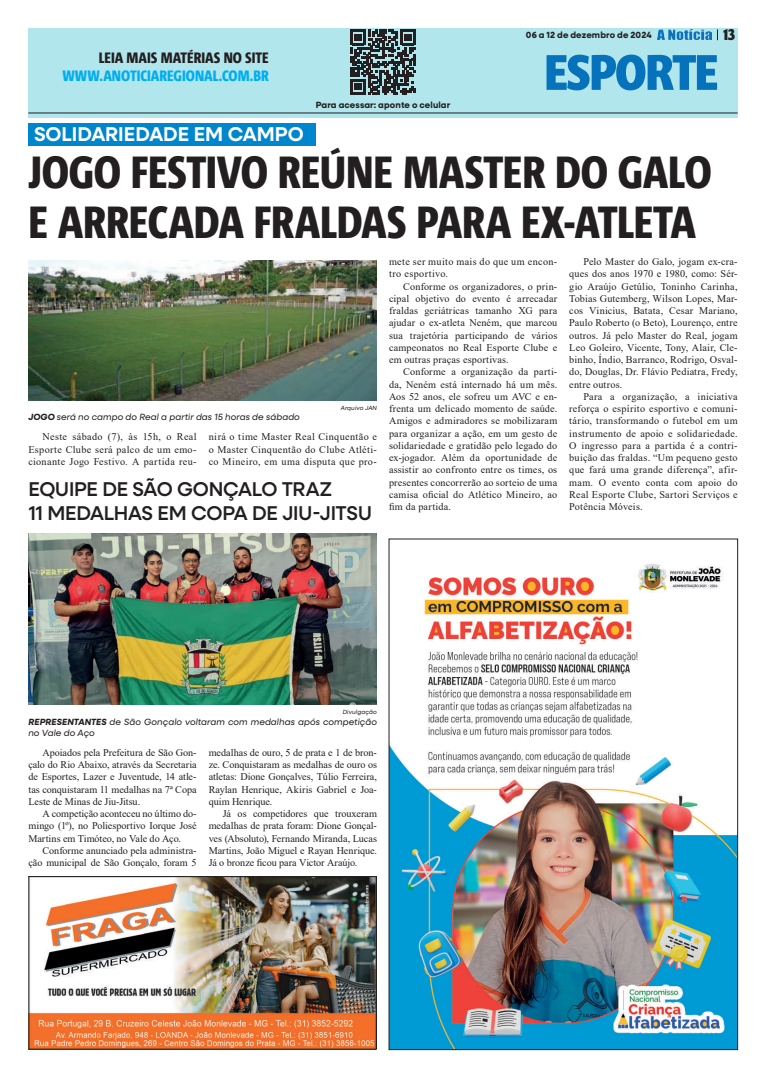
<style>
.page{position:relative;width:766px;height:1078px;background:#fff}
.page>*{position:absolute;margin:0;border:0;box-sizing:border-box;transform-origin:0 0}
.t1{font:700 51px "Prenton RP Cond";letter-spacing:-.01em;color:#0672bb}
.t2{font:800 45px/50px "Corpid Cd";letter-spacing:-.01em;color:#231f20}
.t3{font:500 20px/24px "Neulis Sans";letter-spacing:-.015em;color:#231f20}
.t4{font:600 20px "Neulis Sans";color:#fff}
.t5{font:700 16px "Prenton RP Cond";color:#231f20}
.t6{font:800 15px "Corpid Cd";color:#00aeef}
.t7{font:800 15px "Corpid Cd";color:#231f20}
.t8{font:10.2px/12.2px "Times New Roman";letter-spacing:.015em;color:#231f20;text-align:justify}
.t9{font:10.2px/12.2px "Times New Roman";letter-spacing:-.005em;color:#231f20;text-align:right}
.t10{font:10.2px/12.2px "Times New Roman";letter-spacing:.035em;color:#231f20}
.t11{font:italic 9px/10.8px "Neulis Sans";letter-spacing:.01em;color:#231f20}
.t12{font:700 9px "Neulis Sans";letter-spacing:.01em;color:#231f20}
.t13{font:italic 6px "Neulis Sans";letter-spacing:.02em;color:#231f20}
.s1{font-weight:700}
</style>
<div class="page">
<div style="left:28px;top:28px;width:709px;height:90px;background:#b1e6ed"></div>
<hr style="left:28px;top:112px;width:709px;height:1px;background:#231f20">
<img style="left:657px;top:30px;width:54px;height:9px">
<svg style="left:350px;top:30px;width:65px;height:65px"></svg>
<div style="left:28px;top:123px;width:287px;height:22px;background:#0086cc"></div>
<img style="left:28px;top:260px;width:349px;height:140px">
<img style="left:28px;top:533px;width:349px;height:171px">
<img style="left:390px;top:564px;width:346px;height:483px">
<img style="left:30px;top:877px;width:345px;height:170px">
<div style="left:28px;top:875px;width:349px;height:174px;border:1px solid #231f20"></div>
<h3 class="t7" style="left:99px;top:50px;width:171px">LEIA MAIS MATÉRIAS NO SITE</h3>
<h3 class="t6" style="left:62px;top:68px;width:208px">WWW.ANOTICIAREGIONAL.COM.BR</h3>
<p class="t12" style="left:315px;top:98px;width:136px">Para acessar: aponte o celular</p>
<p class="t12" style="left:525px;top:29px;width:127px">06 a 12 de dezembro de 2024</p>
<h3 class="t5" style="left:723px;top:24px;width:13px">13</h3>
<h1 class="t1" style="left:544px;top:39px;width:174px">ESPORTE</h1>
<h3 class="t4" style="left:34px;top:120px;width:271px">SOLIDARIEDADE EM CAMPO</h3>
<h2 class="t2" style="left:28px;top:148px;width:684px">JOGO FESTIVO REÚNE MASTER DO GALO<br>E ARRECADA FRALDAS PARA EX-ATLETA</h2>
<p class="t11" style="left:28px;top:411px;width:273px"><span class="s1">JOGO</span> será no campo do Real a partir das 15 horas de sábado</p>
<p class="t13" style="left:341px;top:403px;width:38px">Arquivo JAN</p>
<p class="t8" style="left:28px;top:430px;width:170px;text-indent:14px">Neste sábado (7), às 15h, o Real Esporte Clube será palco de um emo&shy;cionante Jogo Festivo. A partida reu-</p>
<p class="t8" style="left:209px;top:430px;width:170px">nirá o time Master Real Cinquentão e o Master Cinquentão do Clube Atléti&shy;co Mineiro, em uma disputa que pro-</p>
<h3 class="t3" style="left:28px;top:476px;width:345px">EQUIPE DE SÃO GONÇALO TRAZ<br>11 MEDALHAS EM COPA DE JIU-JITSU</h3>
<p class="t10" style="left:389px;top:255px;width:170px">mete ser muito mais do que um encon&shy;tro esportivo.</p>
<p class="t8" style="left:389px;top:280px;width:170px;text-indent:14px">Conforme os organizadores, o prin&shy;cipal objetivo do evento é arrecadar fraldas geriátricas tamanho XG para ajudar o ex-atleta Neném, que marcou sua trajetória participando de vários campeonatos no Real Esporte Clube e em outras praças esportivas.</p>
<p class="t8" style="left:389px;top:365px;width:170px;text-indent:14px">Conforme a organização da parti&shy;da, Neném está internado há um mês.<br>Aos 52 anos, ele sofreu um AVC e en&shy;frenta um delicado momento de saúde.<br>Amigos e admiradores se mobilizaram para organizar a ação, em um gesto de solidariedade e gratidão pelo legado do ex-jogador. Além da oportunidade de assistir ao confronto entre os times, os presentes concorrerão ao sorteio de uma camisa oficial do Atlético Mineiro, ao fim da partida.</p>
<p class="t8" style="left:569px;top:255px;width:170px;text-indent:14px">Pelo Master do Galo, jogam ex-cra&shy;ques dos anos 1970 e 1980, como: Sér&shy;gio Araújo Getúlio, Toninho Carinha, Tobias Gutemberg, Wilson Lopes, Mar&shy;cos Vinicius, Batata, Cesar Mariano, Paulo Roberto (o Beto), Lourenço, entre outros. Já pelo Master do Real, jogam Leo Goleiro, Vicente, Tony, Alair, Cle&shy;binho, Índio, Barranco, Rodrigo, Osval&shy;do, Douglas, Dr. Flávio Pediatra, Fredy, entre outros.</p>
<p class="t8" style="left:569px;top:390px;width:170px;text-indent:14px">Para a organização, a iniciativa reforça o espírito esportivo e comuni&shy;tário, transformando o futebol em um instrumento de apoio e solidariedade.<br>O ingresso para a partida é a contri&shy;buição das fraldas. “Um pequeno gesto que fará uma grande diferença”, afir&shy;mam. O evento conta com apoio do Real Esporte Clube, Sartori Serviços e Potência Móveis.</p>
<p class="t13" style="left:342px;top:707px;width:36px">Divulgação</p>
<p class="t11" style="left:28px;top:715px;width:350px"><span class="s1">REPRESENTANTES</span> de São Gonçalo voltaram com medalhas após competição no Vale do Aço</p>
<p class="t8" style="left:28px;top:745px;width:170px;text-indent:14px">Apoiados pela Prefeitura de São Gon&shy;çalo do Rio Abaixo, através da Secretaria de Esportes, Lazer e Juventude, 14 atle&shy;tas conquistaram 11 medalhas na 7ª Copa Leste de Minas de Jiu-Jitsu.</p>
<p class="t8" style="left:28px;top:807px;width:170px;text-indent:14px">A competição aconteceu no último do&shy;mingo (1º), no Poliesportivo Iorque José Martins em Timóteo, no Vale do Aço.</p>
<p class="t9" style="left:28px;top:843px;width:170px">Conforme anunciado pela administra&shy;ção municipal de São Gonçalo, foram 5</p>
<p class="t8" style="left:209px;top:745px;width:170px">medalhas de ouro, 5 de prata e 1 de bron&shy;ze. Conquistaram as medalhas de ouro os atletas: Dione Gonçalves, Túlio Ferreira, Raylan Henrique, Akiris Gabriel e Joa&shy;quim Henrique.</p>
<p class="t8" style="left:209px;top:807px;width:170px;text-indent:14px">Já os competidores que trouxeram medalhas de prata foram: Dione Gonçal&shy;ves (Absoluto), Fernando Miranda, Lucas Martins, João Miguel e Rayan Henrique.<br>Já o bronze ficou para Victor Araújo.</p>
</div>
